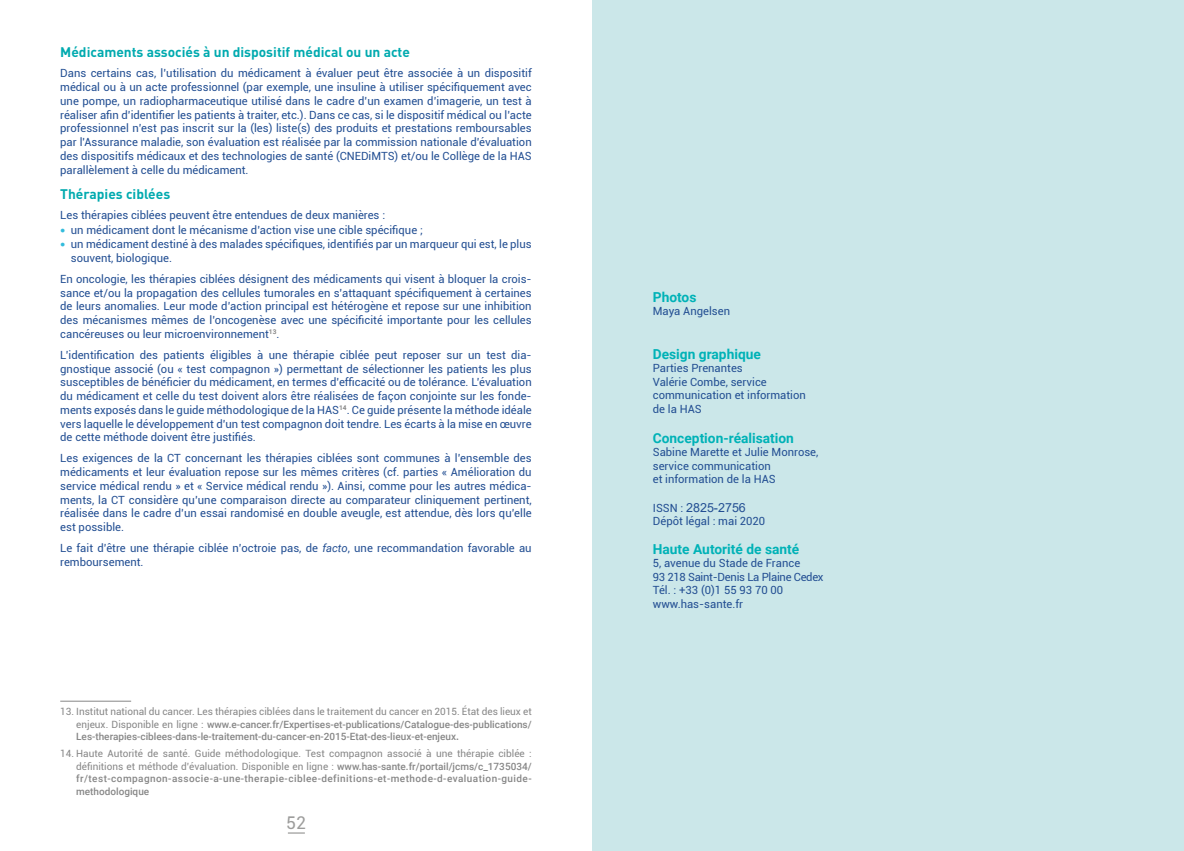
<style>
.page{position:relative;width:1184px;height:851px;background:#fff}
.page>*{position:absolute;margin:0;border:0;box-sizing:border-box;transform-origin:0 0}
.t1{font:17.62px "Roboto";color:#9d9d9c}
.Titre_4{font:700 13.75px "DIN Pro";color:#00aaaf}
.t2{font:700 13.75px "Roboto";color:#00b2b7}
.t3{font:12.5px "Arial";color:#234f93}
.texte_courant{font:11.25px/13.8px "Roboto";color:#234f93;text-align:justify}
.texte_courant-2{font:11.25px "Roboto";letter-spacing:-.025em;color:#234f93}
.note_de_bas_de_page{font:500 10px/12.5px "Roboto";color:#878787;text-align:justify}
.s1{font-family:"Arial";font-size:8.75px;color:#33bcdc}
.s2{font-style:italic}
.s3{font-weight:400}
.s4{font-weight:700}
.s5{font-family:"Roboto";font-size:11.25px}
</style>
<div class="page">
<svg style="left:288px;top:832px;width:17px;height:1px"></svg>
<hr style="left:60px;top:700px;width:71px;height:1px;background:#878787">
<div style="left:592px;top:0;width:591px;height:850px;background:#cbe7e9"></div>
<p class="Titre_4" style="left:60px;top:42px;width:351px">Médicaments associés à un dispositif médical ou un acte</p>
<p class="texte_courant" style="left:60px;top:66px;width:473px">Dans certains cas, l’utilisation du médicament à évaluer peut être associée à un dispositif médical ou à un acte professionnel (par exemple, une insuline à utiliser spécifiquement avec une pompe, un radiopharmaceutique utilisé dans le cadre d’un examen d’imagerie, un test à réaliser afin d’identifier les patients à traiter, etc.). Dans ce cas, si le dispositif médical ou l’acte professionnel n’est pas inscrit sur la (les) liste(s) des produits et prestations remboursables par l'Assurance maladie, son évaluation est réalisée par la commission nationale d’évaluation des dispositifs médicaux et des technologies de santé (CNEDiMTS) et/ou le Collège de la HAS parallèlement à celle du médicament.</p>
<p class="Titre_4" style="left:60px;top:184px;width:111px">Thérapies ciblées</p>
<p class="texte_courant" style="left:60px;top:208px;width:326px">Les thérapies ciblées peuvent être entendues de deux manières :</p>
<p class="texte_courant" style="left:60px;top:222px;width:364px"><span class="s1">●</span> un médicament dont le mécanisme d’action vise une cible spécifique ;</p>
<p class="texte_courant" style="left:71px;top:237px;width:462px;text-indent:-11px"><span class="s1">●</span> un médicament destiné à des malades spécifiques, identifiés par un marqueur qui est, le plus souvent, biologique.</p>
<p class="texte_courant" style="left:60px;top:271px;width:473px">En oncologie, les thérapies ciblées désignent des médicaments qui visent à bloquer la crois&shy;sance et/ou la propagation des cellules tumorales en s’attaquant spécifiquement à certaines de leurs anomalies. Leur mode d’action principal est hétérogène et repose sur une inhibition des mécanismes mêmes de l’oncogenèse avec une spécificité importante pour les cellules cancéreuses ou leur microenvironnement<sup>13</sup>.</p>
<p class="texte_courant" style="left:60px;top:347px;width:473px">L’identification des patients éligibles à une thérapie ciblée peut reposer sur un test dia&shy;gnostique associé (ou « test compagnon ») permettant de sélectionner les patients les plus susceptibles de bénéficier du médicament, en termes d’efficacité ou de tolérance. L’évaluation du médicament et celle du test doivent alors être réalisées de façon conjointe sur les fonde&shy;ments exposés dans le guide méthodologique de la HAS<sup>14</sup>. Ce guide présente la méthode idéale vers laquelle le développement d’un test compagnon doit tendre. Les écarts à la mise en œuvre de cette méthode doivent être justifiés.</p>
<p class="texte_courant" style="left:60px;top:451px;width:473px">Les exigences de la CT concernant les thérapies ciblées sont communes à l’ensemble des médicaments et leur évaluation repose sur les mêmes critères (cf. parties « Amélioration du service médical rendu » et « Service médical rendu »). Ainsi, comme pour les autres médica&shy;ments, la CT considère qu’une comparaison directe au comparateur cliniquement pertinent, réalisée dans le cadre d’un essai randomisé en double aveugle, est attendue, dès lors qu’elle est possible.</p>
<p class="texte_courant" style="left:60px;top:540px;width:473px">Le fait d’être une thérapie ciblée n’octroie pas, de <span class="s2">facto</span>, une recommandation favorable au remboursement.</p>
<p class="note_de_bas_de_page" style="left:76px;top:705px;width:457px;text-indent:-16px"><span class="s3">13. Institut national du cancer. Les thérapies ciblées dans le traitement du cancer en 2015. État des lieux et enjeux. Disponible en ligne :</span> www.e-cancer.fr/Expertises-et-publications/Catalogue-des-publications/ Les-therapies-ciblees-dans-le-traitement-du-cancer-en-2015-Etat-des-lieux-et-enjeux<span class="s4">.</span></p>
<p class="note_de_bas_de_page" style="left:76px;top:747px;width:457px;text-indent:-16px"><span class="s3">14. Haute Autorité de santé. Guide méthodologique. Test compagnon associé à une thérapie ciblée : définitions et méthode d’évaluation. Disponible en ligne :</span> www.has-sante.fr/portail/jcms/c_1735034/ fr/test-compagnon-associe-a-une-therapie-ciblee-definitions-et-methode-d-evaluation-guide&shy;methodologique</p>
<h1 class="t1" style="left:286px;top:810px;width:21px">52</h1>
<p class="t2" style="left:653px;top:287px;width:45px">Photos</p>
<p class="texte_courant" style="left:653px;top:304px;width:79px">Maya Angelsen</p>
<p class="t2" style="left:653px;top:344px;width:110px">Design graphique</p>
<p class="texte_courant" style="left:653px;top:361px;width:91px">Parties Prenantes</p>
<p class="texte_courant" style="left:653px;top:374px;width:154px;text-align:left">Valérie Combe, service communication et information de la HAS</p>
<p class="t2" style="left:653px;top:428px;width:143px">Conception-réalisation</p>
<p class="texte_courant" style="left:653px;top:445px;width:167px">Sabine Marette et Julie Monrose,</p>
<p class="texte_courant" style="left:653px;top:458px;width:119px">service communication</p>
<p class="texte_courant" style="left:653px;top:472px;width:124px">et information de la HAS</p>
<p class="t3" style="left:653px;top:498px;width:95px"><span class="s5">ISSN :</span> 2825-2756</p>
<p class="texte_courant" style="left:653px;top:513px;width:114px">Dépôt légal : mai 2020</p>
<p class="t2" style="left:653px;top:539px;width:148px">Haute Autorité de santé</p>
<p class="texte_courant" style="left:653px;top:556px;width:149px">5, avenue du Stade de France</p>
<p class="texte_courant-2" style="left:653px;top:569px;width:172px">93 218 Saint-Denis La Plaine Cedex</p>
<p class="texte_courant" style="left:653px;top:583px;width:132px">Tél. : +33 (0)1 55 93 70 00</p>
<p class="texte_courant" style="left:653px;top:596px;width:92px">www.has-sante.fr</p>
</div>
